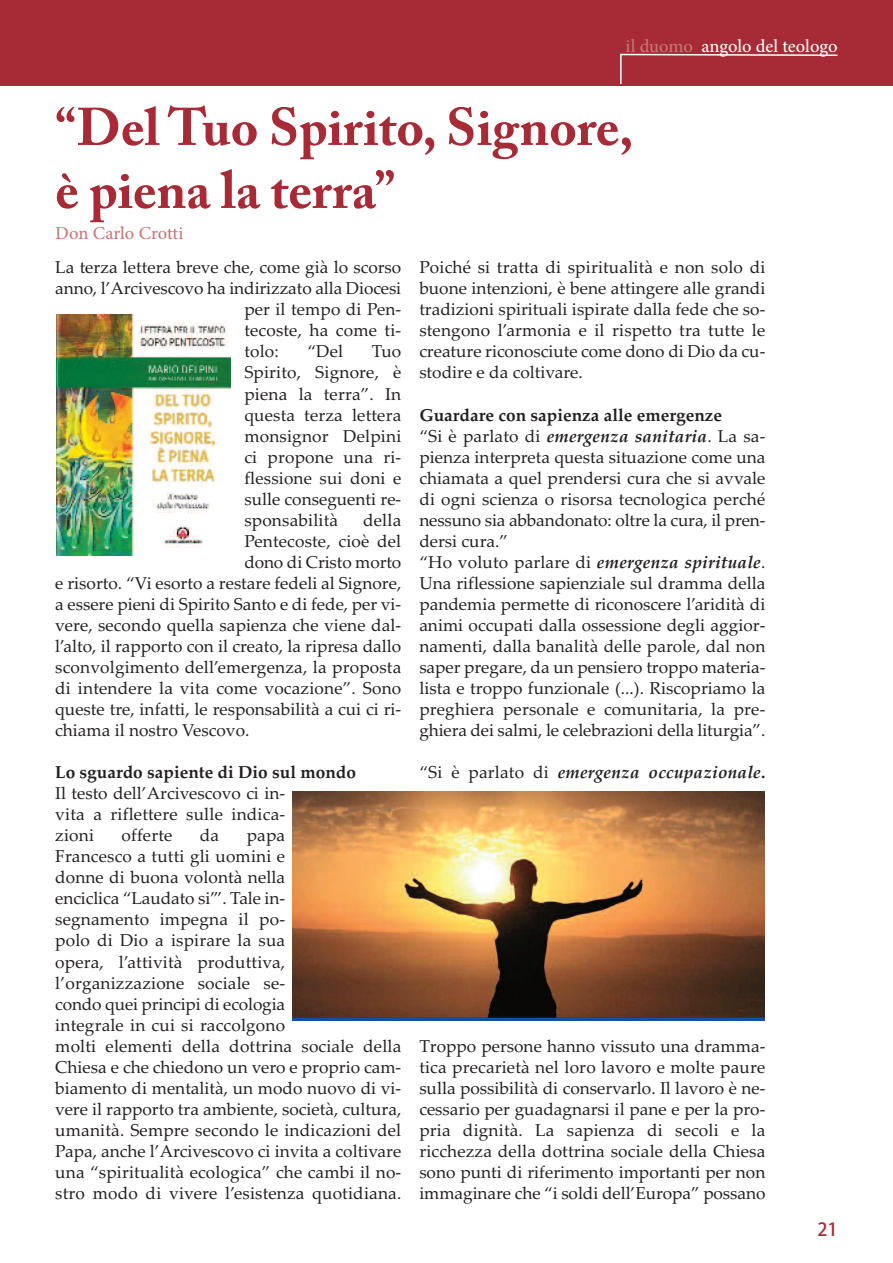
<style>
.page{position:relative;width:893px;height:1263px;background:#fff}
.page>*{position:absolute;margin:0;border:0;box-sizing:border-box;transform-origin:0 0}
.t1{font:700 52.5px/63px "Adobe Caslon Pro";color:#a72b36}
.t2{font:18px "Adobe Hebrew";letter-spacing:-.005em;color:#fff}
.t3{font:18px "Adobe Hebrew";letter-spacing:-.005em;color:#c97677}
.t4{font:18px "Adobe Heiti Std";color:#a72b36}
.t5{font:17.25px/21px "Palatino Linotype";color:#231f20;text-align:justify}
.t6{font:italic 700 17.25px "Palatino Linotype";letter-spacing:.01em;color:#231f20}
.t7{font:700 17.25px "Palatino Linotype";color:#231f20}
.s1{color:#c97677}
.s2{font-weight:700}
.s3{font-weight:700;font-style:italic}
.s4{font-weight:400;font-style:normal}
.s5{font-style:normal}
</style>
<div class="page">
<div style="left:0;top:0;width:893px;height:85px;background:#a72b36"></div>
<svg style="left:620px;top:53px;width:218px;height:31px"></svg>
<img style="left:56px;top:315px;width:174px;height:240px">
<img style="left:293px;top:792px;width:471px;height:228px">
<p class="t2" style="left:626px;top:39px;width:213px"><span class="s1">il duomo</span> angolo del teologo</p>
<h1 class="t1" style="left:55px;top:101px;width:580px">“Del Tuo Spirito, Signore, è piena la terra”</h1>
<p class="t3" style="left:55px;top:227px;width:130px">Don Carlo Crotti</p>
<p class="t5" style="left:55px;top:257px;width:348px">La terza lettera breve che, come già lo scorso</p>
<p class="t5" style="left:55px;top:278px;width:348px">anno, l’Arcivescovo ha indirizzato alla Diocesi</p>
<p class="t5" style="left:244px;top:299px;width:158px">per il tempo di Pen-</p>
<p class="t5" style="left:244px;top:320px;width:158px">tecoste, ha come ti-</p>
<p class="t5" style="left:244px;top:341px;width:36px">tolo:</p>
<p class="t5" style="left:307px;top:341px;width:37px">“Del</p>
<p class="t5" style="left:244px;top:341px;width:159px;text-indent:127px">Tuo Spirito, Signore, è piena la terra”. In questa terza lettera monsignor Delpini ci propone una ri&shy;flessione sui doni e sulle conseguenti re&shy;sponsabilità</p>
<p class="t5" style="left:363px;top:509px;width:40px">della</p>
<p class="t5" style="left:244px;top:530px;width:158px">Pentecoste, cioè del</p>
<p class="t5" style="left:244px;top:551px;width:158px">dono di Cristo morto</p>
<p class="t5" style="left:55px;top:572px;width:348px">e risorto. “Vi esorto a restare fedeli al Signore,</p>
<p class="t5" style="left:55px;top:593px;width:348px">a essere pieni di Spirito Santo e di fede, per vi-</p>
<p class="t5" style="left:55px;top:614px;width:348px">vere, secondo quella sapienza che viene dal-</p>
<p class="t5" style="left:55px;top:635px;width:348px">l’alto, il rapporto con il creato, la ripresa dallo</p>
<p class="t5" style="left:55px;top:656px;width:348px">sconvolgimento dell’emergenza, la proposta</p>
<p class="t5" style="left:55px;top:677px;width:348px">di intendere la vita come vocazione”. Sono</p>
<p class="t5" style="left:55px;top:699px;width:348px">queste tre, infatti, le responsabilità a cui ci ri-</p>
<p class="t5" style="left:55px;top:720px;width:196px">chiama il nostro Vescovo.</p>
<p class="t7" style="left:55px;top:762px;width:302px">Lo sguardo sapiente di Dio sul mondo</p>
<p class="t5" style="left:55px;top:783px;width:231px">Il testo dell’Arcivescovo ci in&shy;vita a riflettere sulle indica&shy;zioni</p>
<p class="t5" style="left:122px;top:825px;width:52px">offerte</p>
<p class="t5" style="left:200px;top:825px;width:21px">da</p>
<p class="t5" style="left:55px;top:825px;width:348px;text-align:left;text-indent:191px">papa<br>Francesco a tutti gli uomini e<br>donne di buona volontà nella<br>enciclica “Laudato si’”. Tale in-<br>segnamento impegna il po-<br>polo di Dio a ispirare la sua<br>opera, l’attività produttiva, l’organizzazione sociale se-<br>condo quei principi di ecologia<br>integrale in cui si raccolgono<br>molti elementi della dottrina sociale della Chiesa e che chiedono un vero e proprio cam&shy;biamento di mentalità, un modo nuovo di vi&shy;vere il rapporto tra ambiente, società, cultura, umanità. Sempre secondo le indicazioni del Papa, anche l’Arcivescovo ci invita a coltivare una “spiritualità ecologica” che cambi il no&shy;stro modo di vivere l’esistenza quotidiana.</p>
<p class="t5" style="left:419px;top:257px;width:348px">Poiché si tratta di spiritualità e non solo di buone intenzioni, è bene attingere alle grandi tradizioni spirituali ispirate dalla fede che so&shy;stengono l’armonia e il rispetto tra tutte le creature riconosciute come dono di Dio da cu&shy;stodire e da coltivare.</p>
<p class="t5" style="left:419px;top:404px;width:348px;text-align:left"><span class="s2">Guardare con sapienza alle emergenze<br></span>“Si è parlato di <span class="s3">emergenza sanitaria</span>. La sa&shy;pienza interpreta questa situazione come una chiamata a quel prendersi cura che si avvale di ogni scienza o risorsa tecnologica perché nessuno sia abbandonato: oltre la cura, il pren&shy;dersi cura.”<br>“Ho voluto parlare di <span class="s3">emergenza spirituale</span>.<br>Una riflessione sapienziale sul dramma della pandemia permette di riconoscere l’aridità di animi occupati dalla ossessione degli aggior&shy;namenti, dalla banalità delle parole, dal non saper pregare, da un pensiero troppo materia&shy;lista e troppo funzionale (...). Riscopriamo la preghiera personale e comunitaria, la pre&shy;ghiera dei salmi, le celebrazioni della liturgia”.</p>
<p class="t6" style="left:419px;top:762px;width:348px"><span class="s4">“Si è parlato di</span> emergenza occupazionale<span class="s5">.</span></p>
<p class="t5" style="left:419px;top:1035px;width:348px">Troppo persone hanno vissuto una dramma&shy;tica precarietà nel loro lavoro e molte paure sulla possibilità di conservarlo. Il lavoro è ne&shy;cessario per guadagnarsi il pane e per la pro&shy;pria dignità. La sapienza di secoli e la ricchezza della dottrina sociale della Chiesa sono punti di riferimento importanti per non immaginare che “i soldi dell’Europa” possano</p>
<p class="t4" style="left:817px;top:1219px;width:22px">21</p>
</div>
